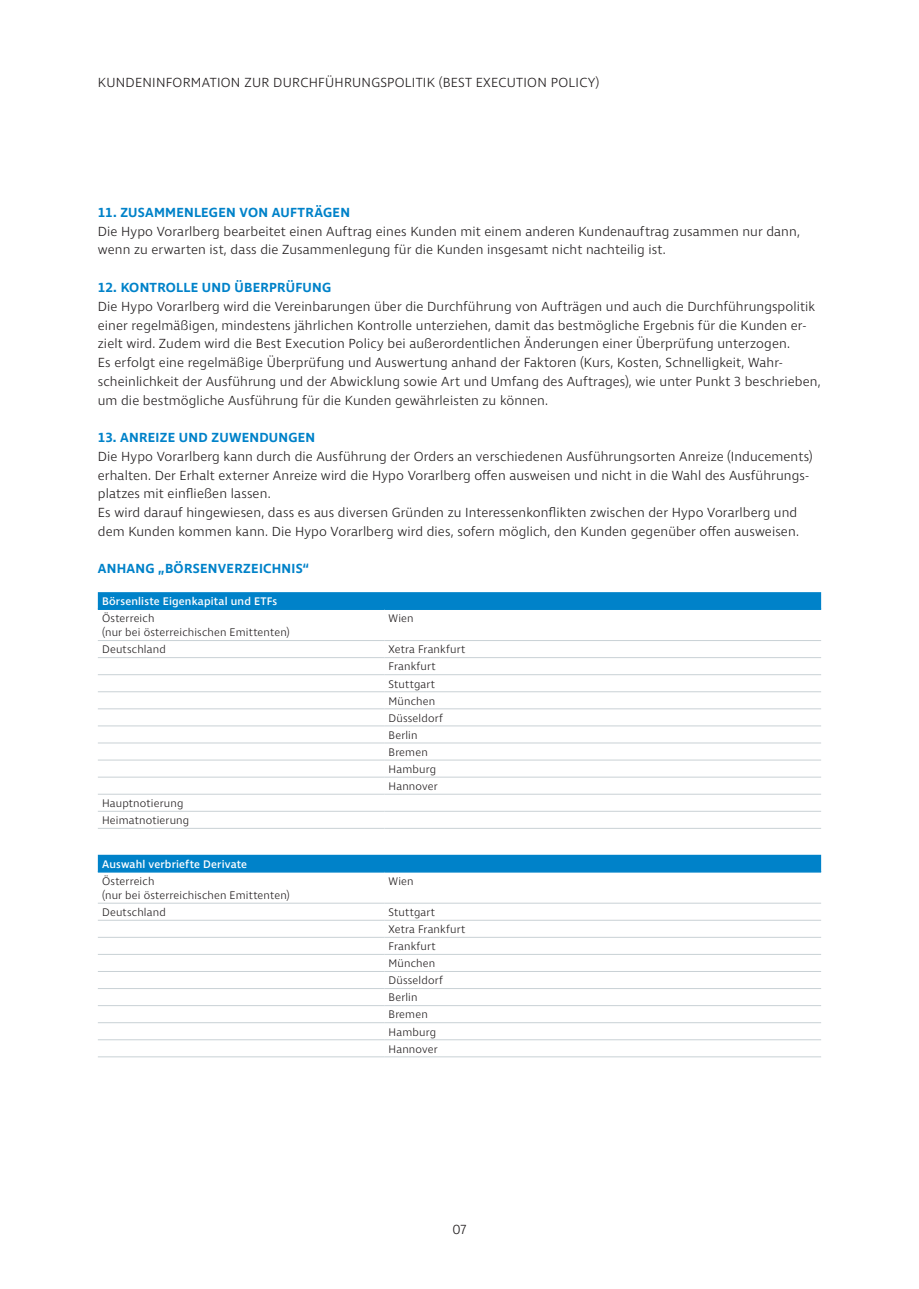
<style>
.page{position:relative;width:919px;height:1289px;background:#fff}
.page>*{position:absolute;margin:0;border:0;box-sizing:border-box;transform-origin:0 0}
.t1{font:300 13.5px/18.8px "Ingra";letter-spacing:.01em;color:#231f20}
.t2{font:600 13.5px "Ingra";letter-spacing:.02em;color:#0082c9}
.t3{font:300 11.25px/17.1px "Ingra";letter-spacing:.015em;color:#231f20}
.t4{font:500 11.25px "Ingra";letter-spacing:.015em;color:#fff}
</style>
<div class="page">
<div style="left:98px;top:592px;width:723px;height:16px;background:#0082c9"></div>
<hr style="left:98px;top:640px;width:286px;height:1px;background:#c9d1d5">
<hr style="left:384px;top:640px;width:437px;height:1px;background:#c9d1d5">
<hr style="left:98px;top:657px;width:286px;height:1px;background:#c9d1d5">
<hr style="left:384px;top:657px;width:437px;height:1px;background:#c9d1d5">
<hr style="left:98px;top:674px;width:286px;height:1px;background:#c9d1d5">
<hr style="left:384px;top:674px;width:437px;height:1px;background:#c9d1d5">
<hr style="left:98px;top:691px;width:286px;height:1px;background:#c9d1d5">
<hr style="left:384px;top:691px;width:437px;height:1px;background:#c9d1d5">
<hr style="left:98px;top:708px;width:286px;height:1px;background:#c9d1d5">
<hr style="left:384px;top:708px;width:437px;height:1px;background:#c9d1d5">
<hr style="left:98px;top:725px;width:286px;height:1px;background:#c9d1d5">
<hr style="left:384px;top:725px;width:437px;height:1px;background:#c9d1d5">
<hr style="left:98px;top:742px;width:286px;height:1px;background:#c9d1d5">
<hr style="left:384px;top:742px;width:437px;height:1px;background:#c9d1d5">
<hr style="left:98px;top:759px;width:286px;height:1px;background:#c9d1d5">
<hr style="left:384px;top:759px;width:437px;height:1px;background:#c9d1d5">
<hr style="left:98px;top:776px;width:286px;height:1px;background:#c9d1d5">
<hr style="left:384px;top:776px;width:437px;height:1px;background:#c9d1d5">
<hr style="left:98px;top:794px;width:286px;height:1px;background:#c9d1d5">
<hr style="left:384px;top:794px;width:437px;height:1px;background:#c9d1d5">
<hr style="left:98px;top:811px;width:286px;height:1px;background:#c9d1d5">
<hr style="left:384px;top:811px;width:437px;height:1px;background:#c9d1d5">
<hr style="left:98px;top:828px;width:286px;height:1px;background:#c9d1d5">
<hr style="left:384px;top:828px;width:437px;height:1px;background:#c9d1d5">
<hr style="left:98px;top:608px;width:286px;height:2px;background:#0082c9">
<hr style="left:384px;top:608px;width:437px;height:2px;background:#0082c9">
<div style="left:98px;top:854px;width:723px;height:17px;background:#0082c9"></div>
<hr style="left:98px;top:902px;width:286px;height:1px;background:#c9d1d5">
<hr style="left:384px;top:902px;width:437px;height:1px;background:#c9d1d5">
<hr style="left:98px;top:920px;width:286px;height:1px;background:#c9d1d5">
<hr style="left:384px;top:920px;width:437px;height:1px;background:#c9d1d5">
<hr style="left:98px;top:937px;width:286px;height:1px;background:#c9d1d5">
<hr style="left:384px;top:937px;width:437px;height:1px;background:#c9d1d5">
<hr style="left:98px;top:954px;width:286px;height:1px;background:#c9d1d5">
<hr style="left:384px;top:954px;width:437px;height:1px;background:#c9d1d5">
<hr style="left:98px;top:971px;width:286px;height:1px;background:#c9d1d5">
<hr style="left:384px;top:971px;width:437px;height:1px;background:#c9d1d5">
<hr style="left:98px;top:988px;width:286px;height:1px;background:#c9d1d5">
<hr style="left:384px;top:988px;width:437px;height:1px;background:#c9d1d5">
<hr style="left:98px;top:1005px;width:286px;height:1px;background:#c9d1d5">
<hr style="left:384px;top:1005px;width:437px;height:1px;background:#c9d1d5">
<hr style="left:98px;top:1022px;width:286px;height:1px;background:#c9d1d5">
<hr style="left:384px;top:1022px;width:437px;height:1px;background:#c9d1d5">
<hr style="left:98px;top:1039px;width:286px;height:1px;background:#c9d1d5">
<hr style="left:384px;top:1039px;width:437px;height:1px;background:#c9d1d5">
<hr style="left:98px;top:1056px;width:286px;height:1px;background:#c9d1d5">
<hr style="left:384px;top:1056px;width:437px;height:1px;background:#c9d1d5">
<hr style="left:98px;top:871px;width:286px;height:1px;background:#0082c9">
<hr style="left:384px;top:871px;width:437px;height:1px;background:#0082c9">
<p class="t1" style="left:98px;top:74px;width:503px">KUNDENINFORMATION ZUR DURCHFÜHRUNGSPOLITIK (BEST EXECUTION POLICY)</p>
<p class="t2" style="left:98px;top:204px;width:253px">11. ZUSAMMENLEGEN VON AUFTRÄGEN</p>
<p class="t1" style="left:98px;top:222px;width:703px">Die Hypo Vorarlberg bearbeitet einen Auftrag eines Kunden mit einem anderen Kundenauftrag zusammen nur dann, wenn zu erwarten ist, dass die Zusammenlegung für die Kunden insgesamt nicht nachteilig ist.</p>
<p class="t2" style="left:98px;top:279px;width:235px">12. KONTROLLE UND ÜBERPRÜFUNG</p>
<p class="t1" style="left:98px;top:297px;width:724px">Die Hypo Vorarlberg wird die Vereinbarungen über die Durchführung von Aufträgen und auch die Durchführungspolitik einer regelmäßigen, mindestens jährlichen Kontrolle unterziehen, damit das bestmögliche Ergebnis für die Kunden er&shy;zielt wird. Zudem wird die Best Execution Policy bei außerordentlichen Änderungen einer Überprüfung unterzogen.<br>Es erfolgt eine regelmäßige Überprüfung und Auswertung anhand der Faktoren (Kurs, Kosten, Schnelligkeit, Wahr&shy;scheinlichkeit der Ausführung und der Abwicklung sowie Art und Umfang des Auftrages), wie unter Punkt 3 beschrieben, um die bestmögliche Ausführung für die Kunden gewährleisten zu können.</p>
<p class="t2" style="left:98px;top:429px;width:219px">13. ANREIZE UND ZUWENDUNGEN</p>
<p class="t1" style="left:98px;top:447px;width:716px">Die Hypo Vorarlberg kann durch die Ausführung der Orders an verschiedenen Ausführungsorten Anreize (Inducements) erhalten. Der Erhalt externer Anreize wird die Hypo Vorarlberg offen ausweisen und nicht in die Wahl des Ausführungs&shy;platzes mit einfließen lassen.<br>Es wird darauf hingewiesen, dass es aus diversen Gründen zu Interessenkonflikten zwischen der Hypo Vorarlberg und dem Kunden kommen kann. Die Hypo Vorarlberg wird dies, sofern möglich, den Kunden gegenüber offen ausweisen.</p>
<p class="t2" style="left:98px;top:560px;width:213px">ANHANG „BÖRSENVERZEICHNIS“</p>
<p class="t4" style="left:102px;top:594px;width:177px">Börsenliste Eigenkapital und ETFs</p>
<p class="t3" style="left:102px;top:611px;width:189px;line-height:14.2px">Österreich<br>(nur bei österreichischen Emittenten)</p>
<p class="t3" style="left:388px;top:610px;width:27px">Wien</p>
<p class="t3" style="left:102px;top:641px;width:65px">Deutschland</p>
<p class="t3" style="left:388px;top:641px;width:78px">Xetra Frankfurt<br>Frankfurt<br>Stuttgart<br>München<br>Düsseldorf<br>Berlin<br>Bremen<br>Hamburg<br>Hannover</p>
<p class="t3" style="left:102px;top:795px;width:89px">Hauptnotierung<br>Heimatnotierung</p>
<p class="t4" style="left:102px;top:856px;width:146px">Auswahl verbriefte Derivate</p>
<p class="t3" style="left:102px;top:874px;width:189px;line-height:14.2px">Österreich<br>(nur bei österreichischen Emittenten)</p>
<p class="t3" style="left:388px;top:872px;width:27px">Wien</p>
<p class="t3" style="left:102px;top:904px;width:65px">Deutschland</p>
<p class="t3" style="left:388px;top:904px;width:78px">Stuttgart<br>Xetra Frankfurt<br>Frankfurt<br>München<br>Düsseldorf<br>Berlin<br>Bremen<br>Hamburg<br>Hannover</p>
<p class="t1" style="left:452px;top:1220px;width:15px">07</p>
</div>
